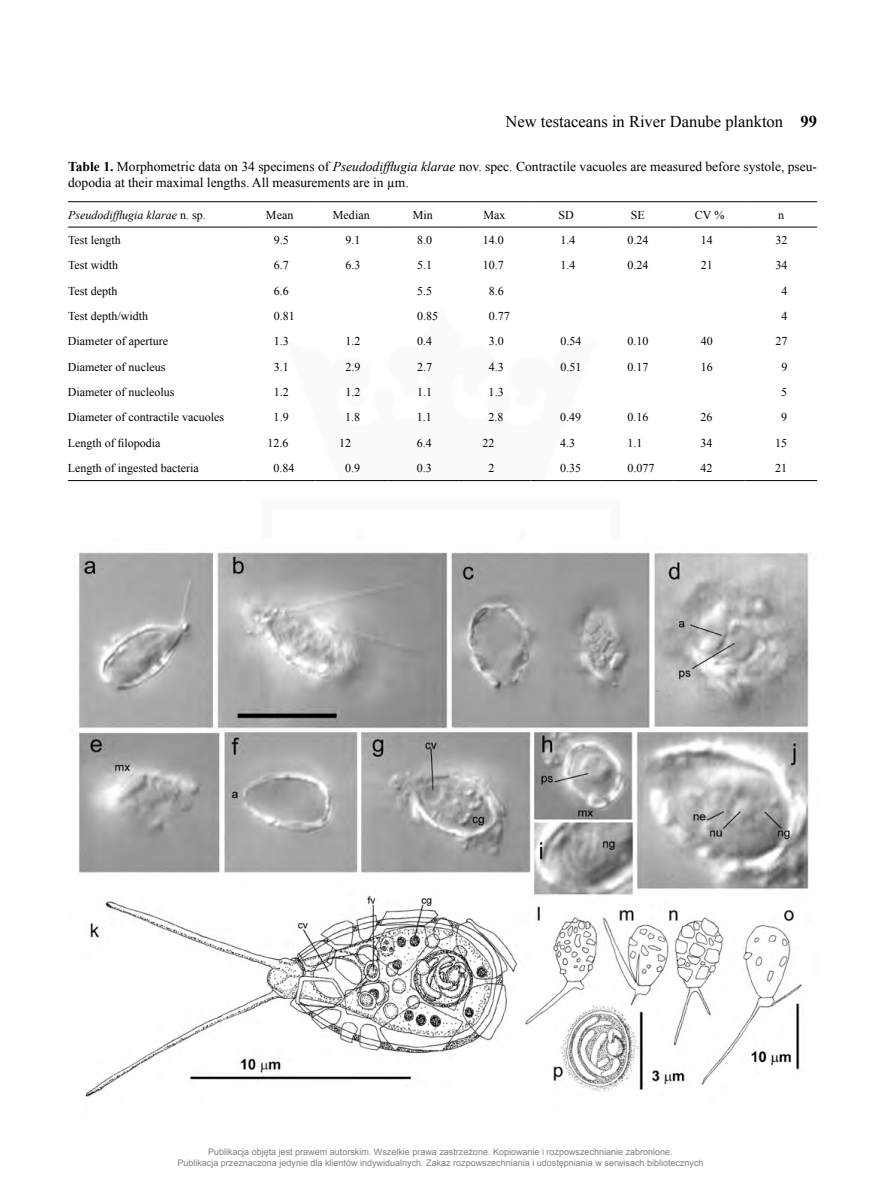
<style>
.page{position:relative;width:881px;height:1200px;background:#fff}
.page>*{position:absolute;margin:0;border:0;box-sizing:border-box;transform-origin:0 0}
.t1{font:16.5px "Times New Roman";color:#000}
._15_figury{font:13.5px/15.8px "Times New Roman";color:#000}
._9_tekst_podstawowy{font:12px "Times New Roman";color:#000}
._9_tekst_podstawowy-2{font:italic 12px "Times New Roman";color:#000}
.t2{font:9px/10.8px "Arial";color:#808080;text-align:center}
.s1{font-weight:700}
.s2{font-style:italic}
.s3{font-style:normal}
</style>
<div class="page">
<img style="left:78px;top:552px;width:732px;height:545px">
<hr style="left:68px;top:201px;width:176px;height:1px;background:#000">
<hr style="left:244px;top:201px;width:71px;height:1px;background:#000">
<hr style="left:315px;top:201px;width:72px;height:1px;background:#000">
<hr style="left:387px;top:201px;width:71px;height:1px;background:#000">
<hr style="left:458px;top:201px;width:72px;height:1px;background:#000">
<hr style="left:530px;top:201px;width:72px;height:1px;background:#000">
<hr style="left:602px;top:201px;width:71px;height:1px;background:#000">
<hr style="left:673px;top:201px;width:72px;height:1px;background:#000">
<hr style="left:745px;top:201px;width:71px;height:1px;background:#000">
<hr style="left:68px;top:227px;width:176px;height:1px;background:#000">
<hr style="left:244px;top:227px;width:71px;height:1px;background:#000">
<hr style="left:315px;top:227px;width:72px;height:1px;background:#000">
<hr style="left:387px;top:227px;width:71px;height:1px;background:#000">
<hr style="left:458px;top:227px;width:72px;height:1px;background:#000">
<hr style="left:530px;top:227px;width:72px;height:1px;background:#000">
<hr style="left:602px;top:227px;width:71px;height:1px;background:#000">
<hr style="left:673px;top:227px;width:72px;height:1px;background:#000">
<hr style="left:745px;top:227px;width:71px;height:1px;background:#000">
<hr style="left:68px;top:480px;width:176px;height:1px;background:#000">
<hr style="left:244px;top:480px;width:71px;height:1px;background:#000">
<hr style="left:315px;top:480px;width:72px;height:1px;background:#000">
<hr style="left:387px;top:480px;width:71px;height:1px;background:#000">
<hr style="left:458px;top:480px;width:72px;height:1px;background:#000">
<hr style="left:530px;top:480px;width:72px;height:1px;background:#000">
<hr style="left:602px;top:480px;width:71px;height:1px;background:#000">
<hr style="left:673px;top:480px;width:72px;height:1px;background:#000">
<hr style="left:745px;top:480px;width:71px;height:1px;background:#000">
<p class="t1" style="left:505px;top:110px;width:313px">New testaceans in River Danube plankton <span class="s1">99</span></p>
<p class="_15_figury" style="left:68px;top:158px;width:750px"><span class="s1">Table 1.</span> Morphometric data on 34 specimens of <span class="s2">Pseudodifflugia klarae</span> nov. spec. Contractile vacuoles are measured before systole, pseu&shy;dopodia at their maximal lengths. All measurements are in µm.</p>
<p class="_9_tekst_podstawowy-2" style="left:68px;top:206px;width:139px">Pseudodifflugia klarae <span class="s3">n. sp.</span></p>
<p class="_9_tekst_podstawowy" style="left:266px;top:206px;width:29px">Mean</p>
<p class="_9_tekst_podstawowy" style="left:333px;top:206px;width:38px">Median</p>
<p class="_9_tekst_podstawowy" style="left:413px;top:206px;width:22px">Min</p>
<p class="_9_tekst_podstawowy" style="left:483px;top:206px;width:23px">Max</p>
<p class="_9_tekst_podstawowy" style="left:558px;top:206px;width:17px">SD</p>
<p class="_9_tekst_podstawowy" style="left:630px;top:206px;width:16px">SE</p>
<p class="_9_tekst_podstawowy" style="left:694px;top:206px;width:31px">CV %</p>
<p class="_9_tekst_podstawowy" style="left:778px;top:206px;width:7px">n</p>
<p class="_9_tekst_podstawowy" style="left:68px;top:232px;width:54px">Test length</p>
<p class="_9_tekst_podstawowy" style="left:274px;top:232px;width:16px">9.5</p>
<p class="_9_tekst_podstawowy" style="left:345px;top:232px;width:16px">9.1</p>
<p class="_9_tekst_podstawowy" style="left:417px;top:232px;width:16px">8.0</p>
<p class="_9_tekst_podstawowy" style="left:482px;top:232px;width:22px">14.0</p>
<p class="_9_tekst_podstawowy" style="left:560px;top:232px;width:16px">1.4</p>
<p class="_9_tekst_podstawowy" style="left:627px;top:232px;width:22px">0.24</p>
<p class="_9_tekst_podstawowy" style="left:700px;top:232px;width:13px">14</p>
<p class="_9_tekst_podstawowy" style="left:775px;top:232px;width:13px">32</p>
<p class="_9_tekst_podstawowy" style="left:68px;top:257px;width:52px">Test width</p>
<p class="_9_tekst_podstawowy" style="left:274px;top:257px;width:16px">6.7</p>
<p class="_9_tekst_podstawowy" style="left:345px;top:257px;width:16px">6.3</p>
<p class="_9_tekst_podstawowy" style="left:417px;top:257px;width:16px">5.1</p>
<p class="_9_tekst_podstawowy" style="left:482px;top:257px;width:22px">10.7</p>
<p class="_9_tekst_podstawowy" style="left:560px;top:257px;width:16px">1.4</p>
<p class="_9_tekst_podstawowy" style="left:627px;top:257px;width:22px">0.24</p>
<p class="_9_tekst_podstawowy" style="left:700px;top:257px;width:13px">21</p>
<p class="_9_tekst_podstawowy" style="left:775px;top:257px;width:13px">34</p>
<p class="_9_tekst_podstawowy" style="left:68px;top:282px;width:51px">Test depth</p>
<p class="_9_tekst_podstawowy" style="left:274px;top:282px;width:16px">6.6</p>
<p class="_9_tekst_podstawowy" style="left:417px;top:282px;width:16px">5.5</p>
<p class="_9_tekst_podstawowy" style="left:488px;top:282px;width:16px">8.6</p>
<p class="_9_tekst_podstawowy" style="left:781px;top:282px;width:7px">4</p>
<p class="_9_tekst_podstawowy" style="left:68px;top:308px;width:82px">Test depth/width</p>
<p class="_9_tekst_podstawowy" style="left:274px;top:308px;width:22px">0.81</p>
<p class="_9_tekst_podstawowy" style="left:417px;top:308px;width:22px">0.85</p>
<p class="_9_tekst_podstawowy" style="left:488px;top:308px;width:22px">0.77</p>
<p class="_9_tekst_podstawowy" style="left:781px;top:308px;width:7px">4</p>
<p class="_9_tekst_podstawowy" style="left:68px;top:333px;width:101px">Diameter of aperture</p>
<p class="_9_tekst_podstawowy" style="left:273px;top:333px;width:16px">1.3</p>
<p class="_9_tekst_podstawowy" style="left:345px;top:333px;width:16px">1.2</p>
<p class="_9_tekst_podstawowy" style="left:417px;top:333px;width:16px">0.4</p>
<p class="_9_tekst_podstawowy" style="left:488px;top:333px;width:16px">3.0</p>
<p class="_9_tekst_podstawowy" style="left:560px;top:333px;width:22px">0.54</p>
<p class="_9_tekst_podstawowy" style="left:627px;top:333px;width:22px">0.10</p>
<p class="_9_tekst_podstawowy" style="left:700px;top:333px;width:13px">40</p>
<p class="_9_tekst_podstawowy" style="left:775px;top:333px;width:13px">27</p>
<p class="_9_tekst_podstawowy" style="left:68px;top:358px;width:99px">Diameter of nucleus</p>
<p class="_9_tekst_podstawowy" style="left:273px;top:358px;width:16px">3.1</p>
<p class="_9_tekst_podstawowy" style="left:345px;top:358px;width:16px">2.9</p>
<p class="_9_tekst_podstawowy" style="left:417px;top:358px;width:16px">2.7</p>
<p class="_9_tekst_podstawowy" style="left:488px;top:358px;width:16px">4.3</p>
<p class="_9_tekst_podstawowy" style="left:560px;top:358px;width:22px">0.51</p>
<p class="_9_tekst_podstawowy" style="left:627px;top:358px;width:22px">0.17</p>
<p class="_9_tekst_podstawowy" style="left:700px;top:358px;width:13px">16</p>
<p class="_9_tekst_podstawowy" style="left:781px;top:358px;width:7px">9</p>
<p class="_9_tekst_podstawowy" style="left:68px;top:384px;width:108px">Diameter of nucleolus</p>
<p class="_9_tekst_podstawowy" style="left:273px;top:384px;width:16px">1.2</p>
<p class="_9_tekst_podstawowy" style="left:345px;top:384px;width:16px">1.2</p>
<p class="_9_tekst_podstawowy" style="left:417px;top:384px;width:16px">1.1</p>
<p class="_9_tekst_podstawowy" style="left:488px;top:384px;width:16px">1.3</p>
<p class="_9_tekst_podstawowy" style="left:781px;top:384px;width:7px">5</p>
<p class="_9_tekst_podstawowy" style="left:68px;top:409px;width:158px">Diameter of contractile vacuoles</p>
<p class="_9_tekst_podstawowy" style="left:273px;top:409px;width:16px">1.9</p>
<p class="_9_tekst_podstawowy" style="left:345px;top:409px;width:16px">1.8</p>
<p class="_9_tekst_podstawowy" style="left:417px;top:409px;width:16px">1.1</p>
<p class="_9_tekst_podstawowy" style="left:488px;top:409px;width:16px">2.8</p>
<p class="_9_tekst_podstawowy" style="left:560px;top:409px;width:22px">0.49</p>
<p class="_9_tekst_podstawowy" style="left:627px;top:409px;width:22px">0.16</p>
<p class="_9_tekst_podstawowy" style="left:700px;top:409px;width:13px">26</p>
<p class="_9_tekst_podstawowy" style="left:781px;top:409px;width:7px">9</p>
<p class="_9_tekst_podstawowy" style="left:68px;top:434px;width:94px">Length of filopodia</p>
<p class="_9_tekst_podstawowy" style="left:267px;top:434px;width:22px">12.6</p>
<p class="_9_tekst_podstawowy" style="left:339px;top:434px;width:13px">12</p>
<p class="_9_tekst_podstawowy" style="left:417px;top:434px;width:16px">6.4</p>
<p class="_9_tekst_podstawowy" style="left:482px;top:434px;width:13px">22</p>
<p class="_9_tekst_podstawowy" style="left:560px;top:434px;width:16px">4.3</p>
<p class="_9_tekst_podstawowy" style="left:627px;top:434px;width:16px">1.1</p>
<p class="_9_tekst_podstawowy" style="left:700px;top:434px;width:13px">34</p>
<p class="_9_tekst_podstawowy" style="left:775px;top:434px;width:13px">15</p>
<p class="_9_tekst_podstawowy" style="left:68px;top:460px;width:132px">Length of ingested bacteria</p>
<p class="_9_tekst_podstawowy" style="left:273px;top:460px;width:22px">0.84</p>
<p class="_9_tekst_podstawowy" style="left:345px;top:460px;width:16px">0.9</p>
<p class="_9_tekst_podstawowy" style="left:417px;top:460px;width:16px">0.3</p>
<p class="_9_tekst_podstawowy" style="left:488px;top:460px;width:7px">2</p>
<p class="_9_tekst_podstawowy" style="left:560px;top:460px;width:22px">0.35</p>
<p class="_9_tekst_podstawowy" style="left:627px;top:460px;width:28px">0.077</p>
<p class="_9_tekst_podstawowy" style="left:700px;top:460px;width:13px">42</p>
<p class="_9_tekst_podstawowy" style="left:774px;top:460px;width:13px">21</p>
<p class="t2" style="left:177px;top:1146px;width:527px">Publikacja objęta jest prawem autorskim. Wszelkie prawa zastrzeżone. Kopiowanie i rozpowszechnianie zabronione.<br>Publikacja przeznaczona jedynie dla klientów indywidualnych. Zakaz rozpowszechniania i udostępniania w serwisach bibliotecznych</p>
</div>
